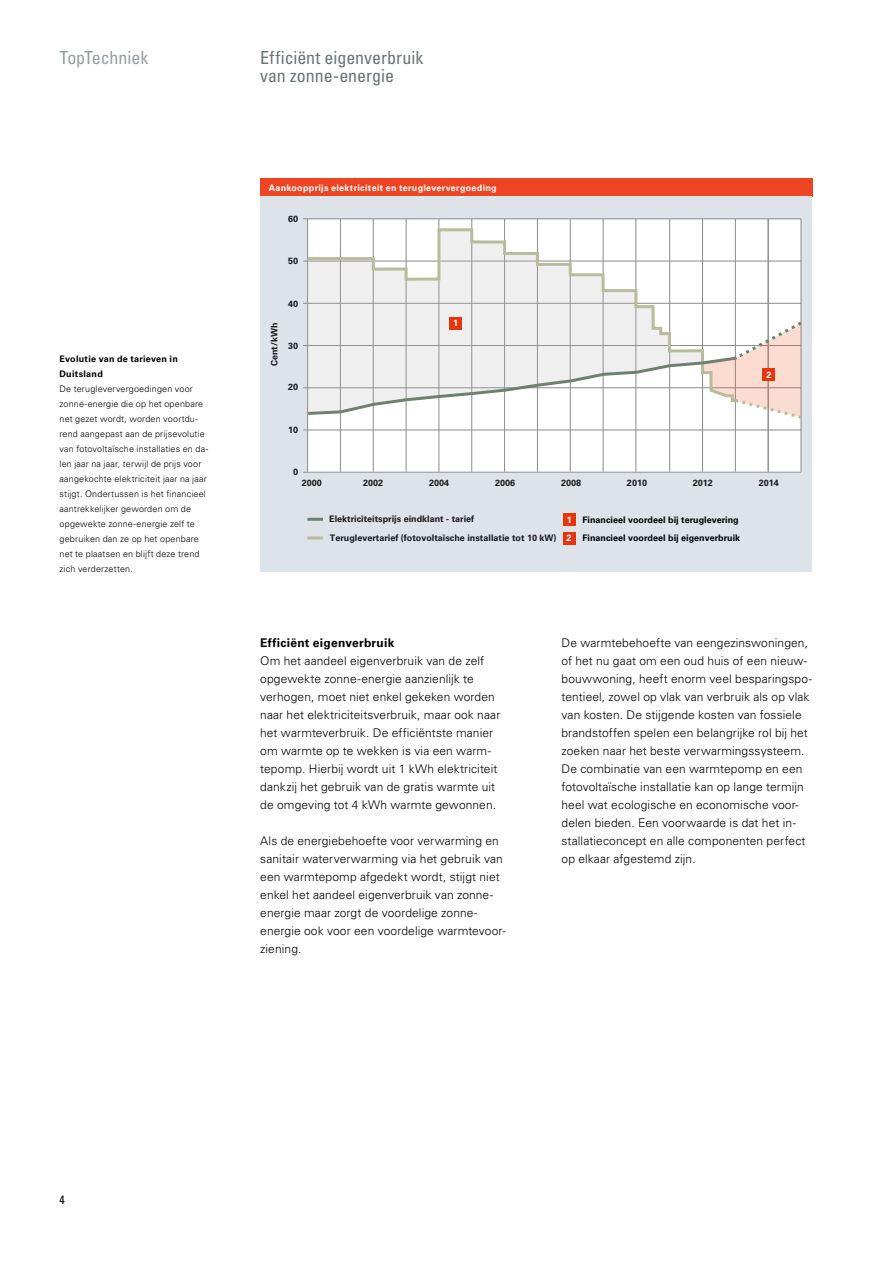
<style>
.page{position:relative;width:893px;height:1263px;background:#fff}
.page>*{position:absolute;margin:0;border:0;box-sizing:border-box;transform-origin:0 0}
.t1{font:condensed 18px/18px "Univers LT Std";letter-spacing:-.005em;color:#6a7374}
.t2{font:condensed 18px "Univers LT Std";letter-spacing:-.01em;color:#979d9e}
.t3{font:300 12px/18px "Univers LT Std";letter-spacing:.01em;color:#000}
.t4{font:700 12px "Univers LT Std";letter-spacing:.02em;color:#000}
.t5{font:condensed 12px "Univers LT Std";color:#000}
.t6{font:300 9px/15px "Univers LT Std";letter-spacing:.02em;color:#000}
.t7{font:700 9px/18.8px "Univers LT Std";color:#1a171b}
.t8{font:700 9px/18px "Univers LT Std";color:#000}
.t9{font:700 9px "Univers LT Std";letter-spacing:.03em;color:#fff}
.t10{font:700 9px/15px "Univers LT Std";letter-spacing:.03em;color:#000}
.s1{color:#fff}
</style>
<div class="page">
<div style="left:260px;top:179px;width:552px;height:18px;background:#ef4423"></div>
<div style="left:260px;top:197px;width:552px;height:375px;background:#dde3e8"></div>
<div style="left:308px;top:219px;width:493px;height:253px;background:#fff"></div>
<hr style="left:303px;top:261px;width:498px;height:1px;background:#8e898d">
<hr style="left:303px;top:303px;width:498px;height:1px;background:#8e898d">
<hr style="left:303px;top:345px;width:498px;height:1px;background:#8e898d">
<hr style="left:303px;top:387px;width:498px;height:1px;background:#8e898d">
<hr style="left:303px;top:430px;width:498px;height:1px;background:#8e898d">
<hr style="left:303px;top:472px;width:498px;height:1px;background:#8e898d">
<hr style="left:303px;top:218px;width:498px;height:1px;background:#8e898d">
<hr style="left:603px;top:219px;width:1px;height:253px;background:#8e898d">
<hr style="left:570px;top:219px;width:1px;height:253px;background:#8e898d">
<hr style="left:537px;top:219px;width:1px;height:253px;background:#8e898d">
<hr style="left:504px;top:219px;width:1px;height:253px;background:#8e898d">
<hr style="left:471px;top:219px;width:1px;height:253px;background:#8e898d">
<hr style="left:439px;top:219px;width:1px;height:253px;background:#8e898d">
<hr style="left:406px;top:219px;width:1px;height:253px;background:#8e898d">
<hr style="left:373px;top:219px;width:1px;height:253px;background:#8e898d">
<hr style="left:340px;top:219px;width:1px;height:253px;background:#8e898d">
<hr style="left:735px;top:219px;width:1px;height:253px;background:#8e898d">
<hr style="left:702px;top:219px;width:1px;height:253px;background:#8e898d">
<hr style="left:801px;top:219px;width:1px;height:253px;background:#8e898d">
<hr style="left:768px;top:219px;width:1px;height:253px;background:#8e898d">
<hr style="left:669px;top:219px;width:1px;height:253px;background:#8e898d">
<hr style="left:307px;top:219px;width:1px;height:253px;background:#8e898d">
<hr style="left:636px;top:219px;width:1px;height:253px;background:#8e898d">
<svg style="left:305px;top:227px;width:433px;height:92px"></svg>
<svg style="left:305px;top:319px;width:497px;height:102px"></svg>
<hr style="left:307px;top:518px;width:16px;height:3px;background:#708070">
<hr style="left:307px;top:536px;width:16px;height:3px;background:#b9bc9b">
<div style="left:563px;top:532px;width:12px;height:12px;background:#e6340d"></div>
<div style="left:763px;top:368px;width:12px;height:12px;background:#e6340d"></div>
<div style="left:563px;top:513px;width:12px;height:12px;background:#e6340d"></div>
<div style="left:449px;top:317px;width:12px;height:12px;background:#e6340d"></div>
<h1 class="t2" style="left:60px;top:46px;width:90px">TopTechniek</h1>
<h1 class="t1" style="left:260px;top:48px;width:165px">Efficiënt eigenverbruik van zonne-energie</h1>
<p class="t9" style="left:269px;top:182px;width:229px">Aankoopprijs elektriciteit en terugleververgoeding</p>
<p class="t7" style="left:288px;top:210px;width:12px">60</p>
<p class="t7" style="left:288px;top:252px;width:12px">50</p>
<p class="t10" style="left:60px;top:351px;width:120px">Evolutie van de tarieven in<br>Duitsland</p>
<p class="t6" style="left:60px;top:381px;width:150px">De terugleververgoedingen voor zonne-energie die op het openbare net gezet wordt, worden voortdu&shy;rend aangepast aan de prijsevolutie van fotovoltaïsche installaties en da&shy;len jaar na jaar, terwijl de prijs voor aangekochte elektriciteit jaar na jaar stijgt. Ondertussen is het financieel aantrekkelijker geworden om de opgewekte zonne-energie zelf te gebruiken dan ze op het openbare net te plaatsen en blijft deze trend zich verderzetten.</p>
<p class="t7" style="left:265px;top:366px;width:45px;rotate:-90deg">Cent/kWh</p>
<p class="t7" style="left:288px;top:294px;width:12px">40</p>
<p class="t7" style="left:288px;top:336px;width:12px">30</p>
<p class="t7" style="left:288px;top:378px;width:12px">20</p>
<p class="t7" style="left:288px;top:420px;width:12px">10</p>
<p class="t7" style="left:293px;top:463px;width:7px">0</p>
<p class="t9" style="left:453px;top:318px;width:7px">1</p>
<p class="t9" style="left:766px;top:369px;width:7px">2</p>
<p class="t7" style="left:302px;top:474px;width:22px">2000</p>
<p class="t7" style="left:363px;top:474px;width:22px">2002</p>
<p class="t7" style="left:429px;top:474px;width:22px">2004</p>
<p class="t7" style="left:495px;top:474px;width:22px">2006</p>
<p class="t7" style="left:561px;top:474px;width:22px">2008</p>
<p class="t7" style="left:627px;top:474px;width:22px">2010</p>
<p class="t7" style="left:693px;top:474px;width:22px">2012</p>
<p class="t7" style="left:759px;top:474px;width:22px">2014</p>
<p class="t7" style="left:329px;top:510px;width:244px">Elektriciteitsprijs eindklant - tarief<br>Teruglevertarief (fotovoltaïsche installatie tot 10 kW) <span class="s1">2</span></p>
<p class="t9" style="left:567px;top:514px;width:7px">1</p>
<p class="t8" style="left:583px;top:511px;width:159px">Financieel voordeel bij teruglevering<br>Financieel voordeel bij eigenverbruik</p>
<p class="t4" style="left:260px;top:635px;width:136px">Efficiënt eigenverbruik</p>
<p class="t3" style="left:260px;top:651px;width:242px">Om het aandeel eigenverbruik van de zelf opgewekte zonne-energie aanzienlijk te verhogen, moet niet enkel gekeken worden naar het elektriciteitsverbruik, maar ook naar het warmteverbruik. De efficiëntste manier om warmte op te wekken is via een warm&shy;tepomp. Hierbij wordt uit 1 kWh elektriciteit dankzij het gebruik van de gratis warmte uit de omgeving tot 4 kWh warmte gewonnen.</p>
<p class="t3" style="left:260px;top:831px;width:247px">Als de energiebehoefte voor verwarming en sanitair waterverwarming via het gebruik van een warmtepomp afgedekt wordt, stijgt niet enkel het aandeel eigenverbruik van zonne&shy;energie maar zorgt de voordelige zonne&shy;energie ook voor een voordelige warmtevoor&shy;ziening.</p>
<p class="t3" style="left:561px;top:633px;width:252px">De warmtebehoefte van eengezinswoningen, of het nu gaat om een oud huis of een nieuw&shy;bouwwoning, heeft enorm veel besparingspo&shy;tentieel, zowel op vlak van verbruik als op vlak van kosten. De stijgende kosten van fossiele brandstoffen spelen een belangrijke rol bij het zoeken naar het beste verwarmingssysteem.<br>De combinatie van een warmtepomp en een fotovoltaïsche installatie kan op lange termijn heel wat ecologische en economische voor&shy;delen bieden. Een voorwaarde is dat het in&shy;stallatieconcept en alle componenten perfect op elkaar afgestemd zijn.</p>
<p class="t5" style="left:60px;top:1192px;width:7px">4</p>
</div>
